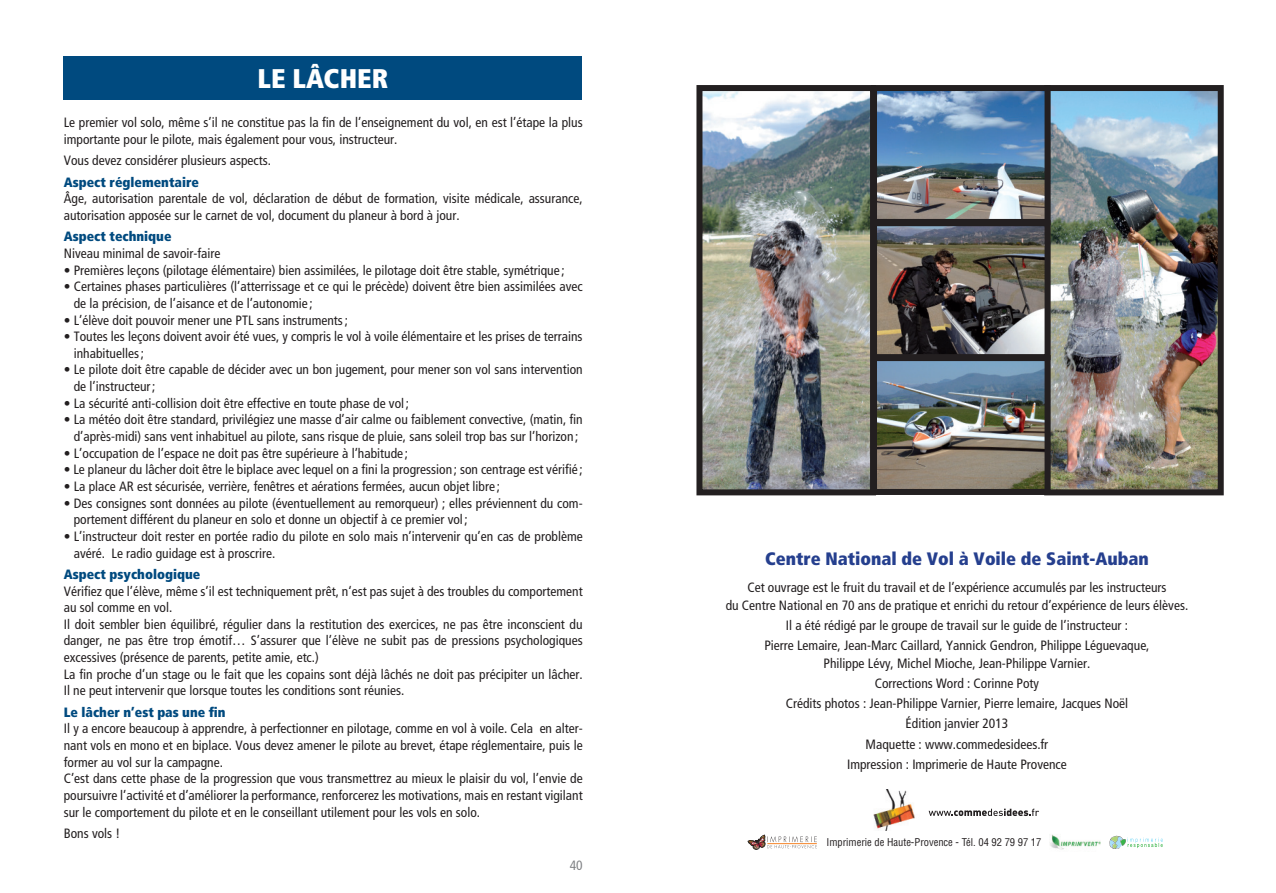
<style>
.page{position:relative;width:1276px;height:893px;background:#fff}
.page>*{position:absolute;margin:0;border:0;box-sizing:border-box;transform-origin:0 0}
.t1{font:900 condensed 27px "Frutiger LT Std";color:#fff}
.t2{font:900 condensed 18px "Frutiger LT Std";color:#253f8e}
.t3{font:condensed 13.5px/16.6px "Frutiger LT Std";color:#231f20}
.t4{font:900 condensed 13.5px "Frutiger LT Std";color:#004a7f}
.t5{font:condensed 13.5px "Frutiger LT Std";color:#808285}
.t6{font:condensed 10.5px "Helvetica LT Std";color:#231f20}
</style>
<div class="page">
<div style="left:63px;top:56px;width:519px;height:43px;background:#004a7f"></div>
<img style="left:703px;top:92px;width:166px;height:396px">
<div style="left:696px;top:85px;width:180px;height:410px;border:6px solid #231f20"></div>
<img style="left:1051px;top:92px;width:165px;height:396px">
<div style="left:1044px;top:85px;width:179px;height:410px;border:6px solid #231f20"></div>
<img style="left:878px;top:92px;width:165px;height:126px">
<div style="left:871px;top:85px;width:179px;height:140px;border:6px solid #231f20"></div>
<img style="left:878px;top:227px;width:165px;height:126px">
<div style="left:871px;top:220px;width:179px;height:140px;border:6px solid #231f20"></div>
<img style="left:878px;top:362px;width:165px;height:126px">
<div style="left:871px;top:355px;width:179px;height:140px;border:6px solid #231f20"></div>
<svg style="left:1109px;top:836px;width:53px;height:13px"></svg>
<img style="left:1050px;top:834px;width:51px;height:16px">
<svg style="left:747px;top:834px;width:70px;height:16px"></svg>
<img style="left:873px;top:790px;width:42px;height:40px">
<svg style="left:928px;top:809px;width:111px;height:7px"></svg>
<h1 class="t1" style="left:258px;top:62px;width:132px">LE LâCHER</h1>
<p class="t3" style="left:64px;top:115px;width:520px">Le premier vol solo, même s’il ne constitue pas la fin de l’enseignement du vol, en est l’étape la plus importante pour le pilote, mais également pour vous, instructeur.</p>
<p class="t3" style="left:64px;top:153px;width:209px">Vous devez considérer plusieurs aspects.</p>
<p class="t4" style="left:64px;top:174px;width:137px">Aspect réglementaire</p>
<p class="t3" style="left:64px;top:190px;width:520px">âge, autorisation parentale de vol, déclaration de début de formation, visite médicale, assurance, autorisation apposée sur le carnet de vol, document du planeur à bord à jour.</p>
<p class="t4" style="left:64px;top:228px;width:109px">Aspect technique</p>
<p class="t3" style="left:64px;top:245px;width:158px">Niveau minimal de savoir-faire</p>
<p class="t3" style="left:64px;top:262px;width:502px">• Premières leçons (pilotage élémentaire) bien assimilées, le pilotage doit être stable, symétrique ;</p>
<p class="t3" style="left:74px;top:278px;width:510px;text-indent:-10px">• Certaines phases particulières (l’atterrissage et ce qui le précède) doivent être bien assimilées avec de la précision, de l’aisance et de l’autonomie ;</p>
<p class="t3" style="left:64px;top:312px;width:286px">• L’élève doit pouvoir mener une PTL sans instruments;</p>
<p class="t3" style="left:74px;top:328px;width:510px;text-indent:-10px">• Toutes les leçons doivent avoir été vues, y compris le vol à voile élémentaire et les prises de terrains inhabituelles;</p>
<p class="t3" style="left:74px;top:362px;width:510px;text-indent:-10px">• Le pilote doit être capable de décider avec un bon jugement, pour mener son vol sans intervention de l’instructeur;</p>
<p class="t3" style="left:64px;top:395px;width:347px">• La sécurité anti-collision doit être effective en toute phase de vol ;</p>
<p class="t3" style="left:64px;top:411px;width:520px;text-align:center">• La météo doit être standard, privilégiez une masse d’air calme ou faiblement convective, (matin, fin d’après-midi) sans vent inhabituel au pilote, sans risque de pluie, sans soleil trop bas sur l’horizon ;</p>
<p class="t3" style="left:64px;top:445px;width:346px">• L’occupation de l’espace ne doit pas être supérieure à l’habitude ;</p>
<p class="t3" style="left:64px;top:461px;width:520px">• Le planeur du lâcher doit être le biplace avec lequel on a fini la progression ; son centrage est vérifié ;</p>
<p class="t3" style="left:64px;top:478px;width:438px">• La place AR est sécurisée, verrière, fenêtres et aérations fermées, aucun objet libre ;</p>
<p class="t3" style="left:74px;top:495px;width:510px;text-indent:-10px">• Des consignes sont données au pilote (éventuellement au remorqueur) ; elles préviennent du com&shy;portement différent du planeur en solo et donne un objectif à ce premier vol ;</p>
<p class="t3" style="left:74px;top:528px;width:510px;text-indent:-10px">• L’instructeur doit rester en portée radio du pilote en solo mais n’intervenir qu’en cas de problème avéré. Le radio guidage est à proscrire.</p>
<p class="t4" style="left:64px;top:566px;width:138px">Aspect psychologique</p>
<p class="t3" style="left:64px;top:583px;width:520px">Vérifiez que l’élève, même s’il est techniquement prêt, n‘est pas sujet à des troubles du comportement au sol comme en vol.<br>Il doit sembler bien équilibré, régulier dans la restitution des exercices, ne pas être inconscient du danger, ne pas être trop émotif… S’assurer que l’élève ne subit pas de pressions psychologiques excessives (présence de parents, petite amie, etc.)<br>La fin proche d’un stage ou le fait que les copains sont déjà lâchés ne doit pas précipiter un lâcher.<br>Il ne peut intervenir que lorsque toutes les conditions sont réunies.</p>
<p class="t4" style="left:64px;top:704px;width:163px">Le lâcher n’est pas une fin</p>
<p class="t3" style="left:64px;top:720px;width:520px">Il y a encore beaucoup à apprendre, à perfectionner en pilotage, comme en vol à voile. Cela en alter&shy;nant vols en mono et en biplace. Vous devez amener le pilote au brevet, étape réglementaire, puis le former au vol sur la campagne.<br>C’est dans cette phase de la progression que vous transmettrez au mieux le plaisir du vol, l’envie de poursuivre l’activité et d’améliorer la performance, renforcerez les motivations, mais en restant vigilant sur le comportement du pilote et en le conseillant utilement pour les vols en solo.</p>
<p class="t3" style="left:64px;top:825px;width:58px">Bons vols !</p>
<p class="t5" style="left:570px;top:857px;width:14px">40</p>
<h2 class="t2" style="left:765px;top:548px;width:385px">Centre National de Vol à Voile de Saint-Auban</h2>
<p class="t3" style="left:725px;top:578px;width:464px;line-height:18px;text-align:center">Cet ouvrage est le fruit du travail et de l’expérience accumulés par les instructeurs<br>du Centre National en 70 ans de pratique et enrichi du retour d’expérience de leurs élèves.</p>
<p class="t3" style="left:764px;top:615px;width:387px;line-height:20.1px;text-align:center">Il a été rédigé par le groupe de travail sur le guide de l’instructeur :<br>Pierre Lemaire, Jean-Marc Caillard, Yannick Gendron, Philippe Léguevaque,</p>
<p class="t3" style="left:786px;top:653px;width:344px;line-height:20.1px;text-align:center">Philippe Lévy, Michel Mioche, Jean-Philippe Varnier.<br>Corrections Word : Corinne Poty<br>Crédits photos : Jean-Philippe Varnier, Pierre lemaire, Jacques Noël Édition janvier 2013<br>Maquette : www.commedesidees.fr<br>Impression : Imprimerie de Haute Provence</p>
<p class="t6" style="left:826px;top:836px;width:216px">Imprimerie de Haute-Provence - Tél. 04 92 79 97 17</p>
</div>
